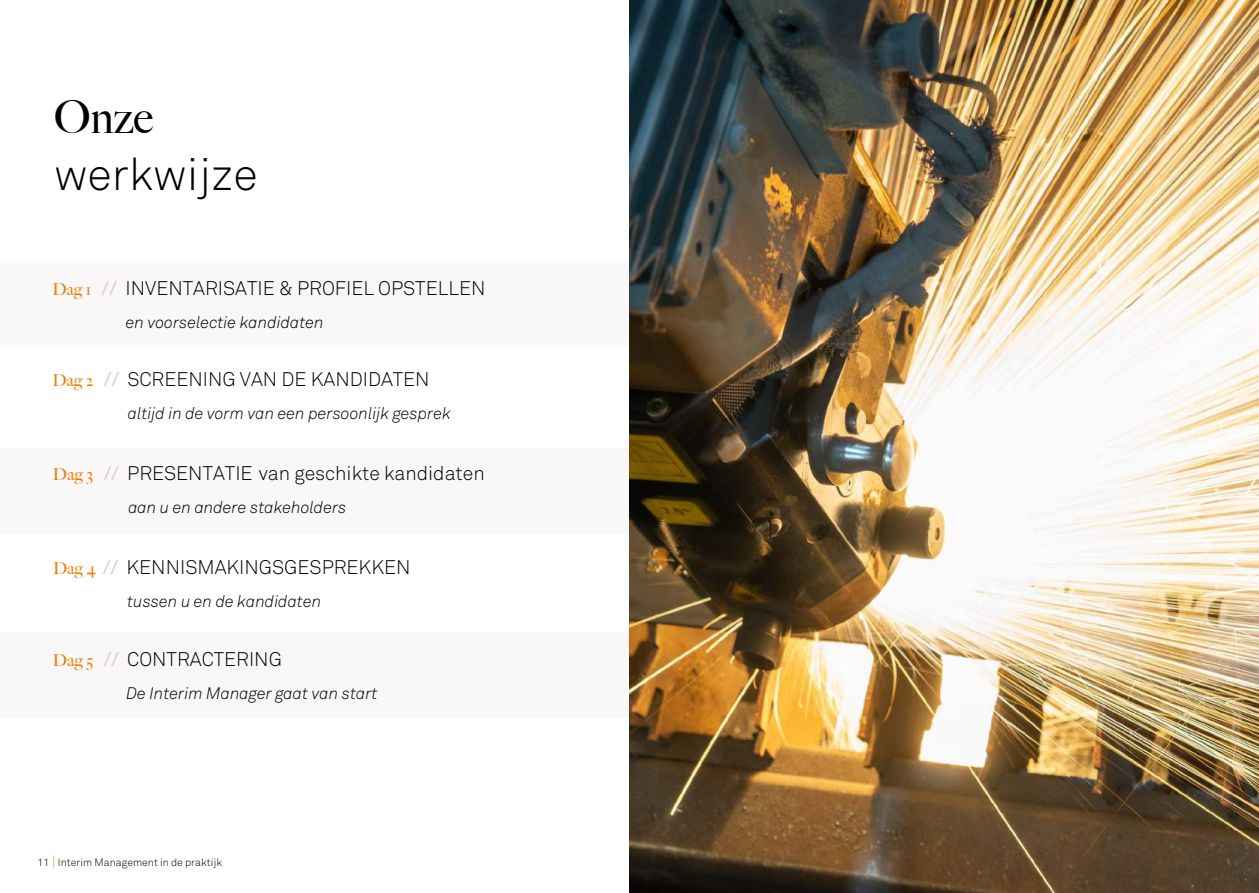
<style>
.page{position:relative;width:1259px;height:893px;background:#fff}
.page>*{position:absolute;margin:0;border:0;box-sizing:border-box;transform-origin:0 0}
.t1{font:300 45px "Akkurat";color:#000}
.t2{font:500 45px "Big Caslon";color:#000}
.t3{font:300 19.5px "Akkurat";color:#000}
.t4{font:italic 300 16.5px "Akkurat";color:#000}
.t5{font:300 10.5px "Akkurat";color:#000}
.s1{font-family:"Big Caslon";font-weight:500;font-size:16.5px;color:#ef7d00}
.s2{font-weight:700;color:#e2d3c7}
.s3{font-size:13.5px;color:#f28c00}
</style>
<div class="page">
<div style="left:0;top:449px;width:648px;height:85px;background:#f9f7f7"></div>
<div style="left:0;top:261px;width:648px;height:85px;background:#f9f7f7"></div>
<div style="left:0;top:632px;width:648px;height:85px;background:#f9f7f7"></div>
<img style="left:629px;top:0;width:630px;height:893px">
<h1 class="t2" style="left:54px;top:80px;width:100px">Onze</h1>
<h1 class="t1" style="left:54px;top:148px;width:205px">werkwijze</h1>
<p class="t3" style="left:52px;top:277px;width:434px"><span class="s1">Dag 1</span> <span class="s2">//</span> INVENTARISATIE &amp; PROFIEL OPSTELLEN</p>
<p class="t4" style="left:126px;top:313px;width:199px">en voorselectie kandidaten</p>
<p class="t3" style="left:52px;top:368px;width:379px"><span class="s1">Dag 2</span> <span class="s2">//</span> SCREENING VAN DE KANDIDATEN</p>
<p class="t4" style="left:128px;top:404px;width:325px">altijd in de vorm van een persoonlijk gesprek</p>
<p class="t3" style="left:53px;top:462px;width:433px"><span class="s1">Dag 3</span> <span class="s2">//</span> PRESENTATIE van geschikte kandidaten</p>
<p class="t4" style="left:128px;top:498px;width:220px">aan u en andere stakeholders</p>
<p class="t3" style="left:53px;top:555px;width:359px"><span class="s1">Dag 4</span> <span class="s2">//</span> KENNISMAKINGSGESPREKKEN</p>
<p class="t4" style="left:127px;top:591px;width:195px">tussen u en de kandidaten</p>
<p class="t3" style="left:53px;top:648px;width:230px"><span class="s1">Dag 5</span> <span class="s2">//</span> CONTRACTERING</p>
<p class="t4" style="left:126px;top:684px;width:253px">De Interim Manager gaat van start</p>
<p class="t5" style="left:38px;top:856px;width:186px">11 <span class="s3">|</span> Interim Management in de praktijk</p>
</div>
